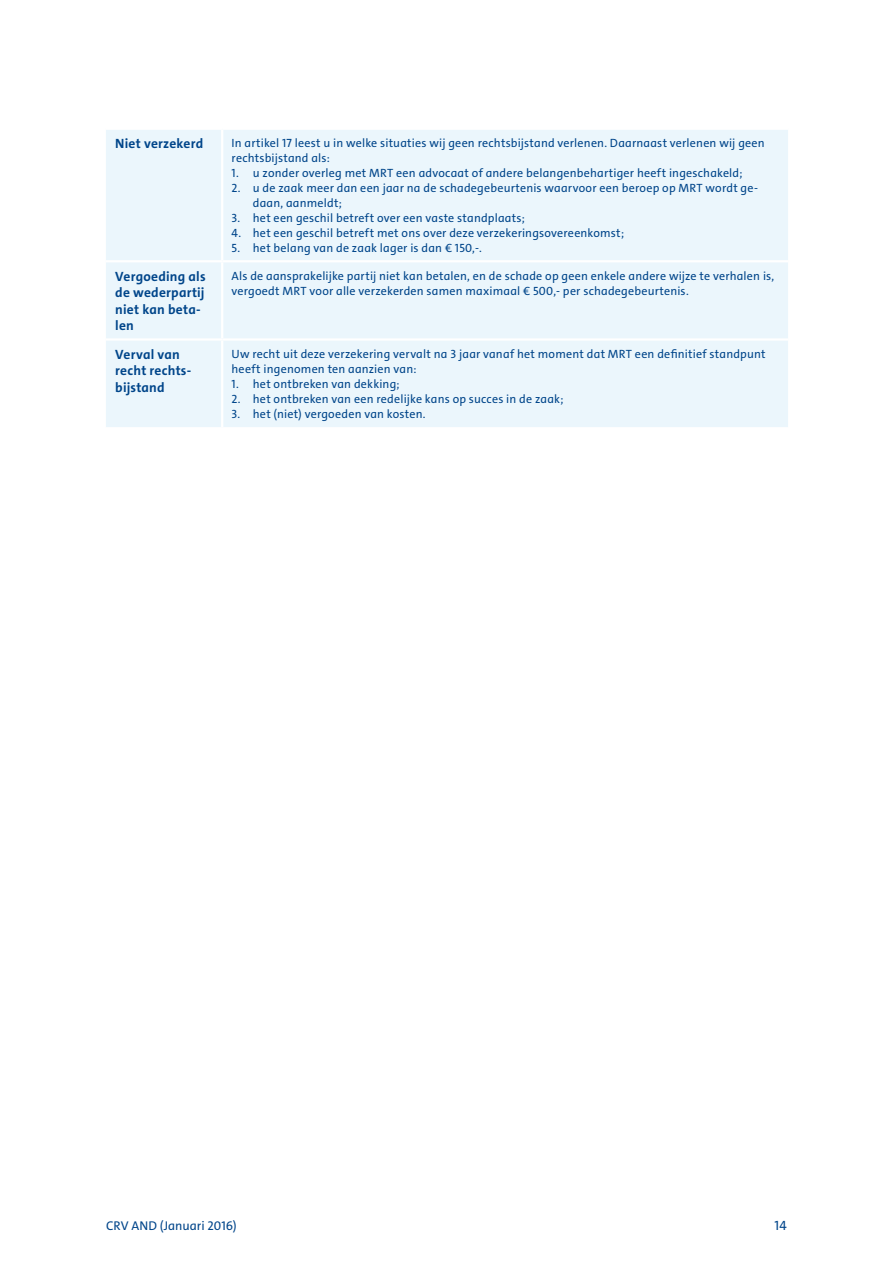
<style>
.page{position:relative;width:893px;height:1263px;background:#fff}
.page>*{position:absolute;margin:0;border:0;box-sizing:border-box;transform-origin:0 0}
.t1{font:700 13.5px/16.5px "The Sans C4 s";letter-spacing:.015em;color:#00458a}
.t2{font:13.5px "The Sans C4 s";color:#00458a}
.t3{font:12.75px "The Sans C4 s";letter-spacing:-.005em;color:#00458a}
.t4{font:12px/15px "The Sans C4 s";letter-spacing:.015em;color:#00458a}
</style>
<div class="page">
<div style="left:106px;top:130px;width:682px;height:297px;background:#ebf6fc"></div>
<hr style="left:221px;top:130px;width:2px;height:130px;background:#fff">
<hr style="left:106px;top:260px;width:116px;height:2px;background:#fff">
<hr style="left:222px;top:260px;width:566px;height:2px;background:#fff">
<hr style="left:221px;top:262px;width:2px;height:76px;background:#fff">
<hr style="left:106px;top:338px;width:116px;height:3px;background:#fff">
<hr style="left:222px;top:338px;width:566px;height:3px;background:#fff">
<hr style="left:221px;top:341px;width:2px;height:86px;background:#fff">
<p class="t1" style="left:115px;top:135px;width:90px">Niet verzekerd</p>
<p class="t4" style="left:232px;top:135px;width:535px">In artikel 17 leest u in welke situaties wij geen rechtsbijstand verlenen. Daarnaast verlenen wij geen rechtsbijstand als:</p>
<p class="t4" style="left:232px;top:165px;width:512px">1. u zonder overleg met MRT een advocaat of andere belangenbehartiger heeft ingeschakeld;</p>
<p class="t4" style="left:253px;top:180px;width:507px;text-indent:-21px">2. u de zaak meer dan een jaar na de schadegebeurtenis waarvoor een beroep op MRT wordt ge&shy;daan, aanmeldt;</p>
<p class="t4" style="left:232px;top:210px;width:295px">3. het een geschil betreft over een vaste standplaats;</p>
<p class="t4" style="left:232px;top:225px;width:394px">4. het een geschil betreft met ons over deze verzekeringsovereenkomst;</p>
<p class="t4" style="left:232px;top:240px;width:252px">5. het belang van de zaak lager is dan € 150,-.</p>
<p class="t1" style="left:115px;top:268px;width:92px">Vergoeding als de wederpartij niet kan beta&shy;len</p>
<p class="t4" style="left:232px;top:268px;width:544px">Als de aansprakelijke partij niet kan betalen, en de schade op geen enkele andere wijze te verhalen is, vergoedt MRT voor alle verzekerden samen maximaal € 500,- per schadegebeurtenis.</p>
<p class="t1" style="left:115px;top:346px;width:77px">Verval van recht rechts&shy;bijstand</p>
<p class="t4" style="left:232px;top:346px;width:535px">Uw recht uit deze verzekering vervalt na 3 jaar vanaf het moment dat MRT een definitief standpunt heeft ingenomen ten aanzien van:</p>
<p class="t4" style="left:232px;top:376px;width:170px">1. het ontbreken van dekking;</p>
<p class="t4" style="left:232px;top:391px;width:334px">2. het ontbreken van een redelijke kans op succes in de zaak;</p>
<p class="t4" style="left:232px;top:406px;width:196px">3. het (niet) vergoeden van kosten.</p>
<p class="t3" style="left:106px;top:1217px;width:132px">CRV AND (Januari 2016)</p>
<p class="t2" style="left:775px;top:1217px;width:14px">14</p>
</div>
